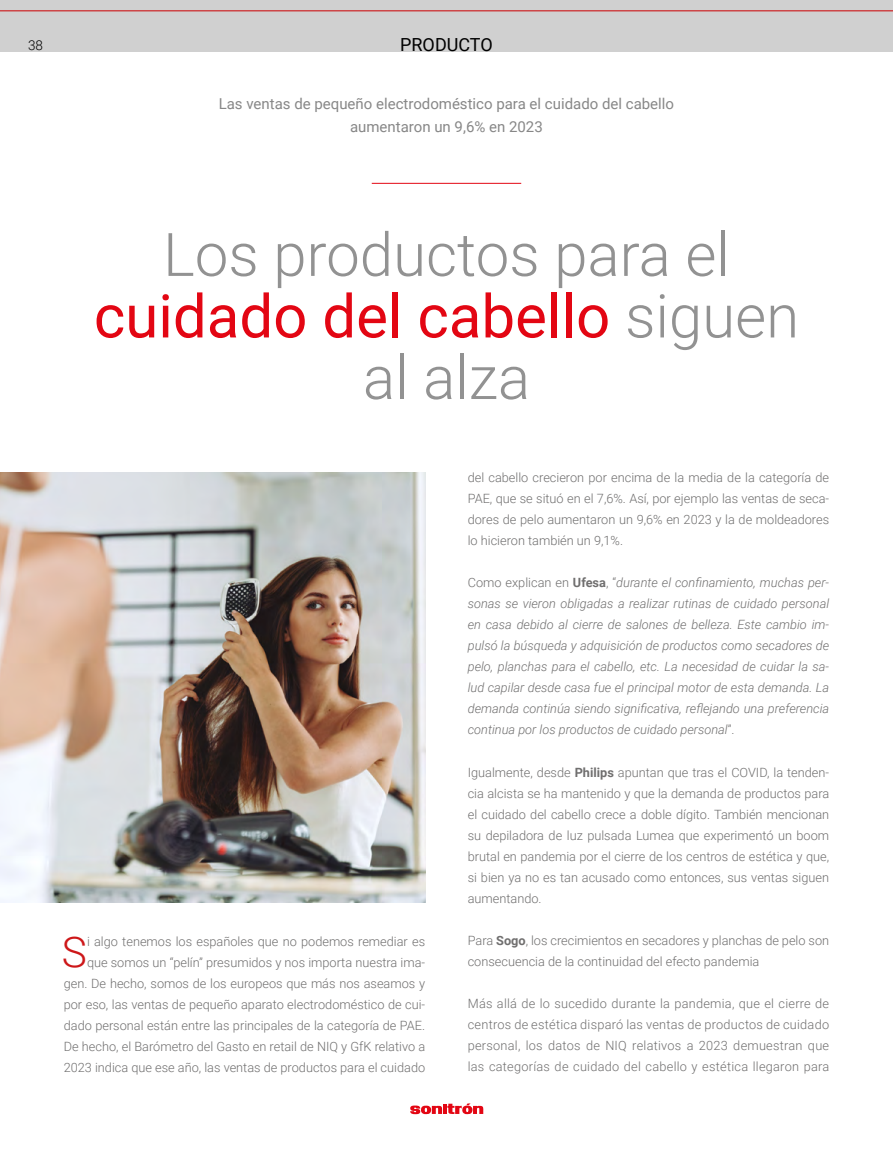
<style>
.page{position:relative;width:893px;height:1149px;background:#fff}
.page>*{position:absolute;margin:0;border:0;box-sizing:border-box;transform-origin:0 0}
.t1{font:300 60px/61.5px "Roboto";color:#929292;text-align:center}
.t2{font:300 42.3px "Roboto";color:#cd1719}
.t3{font:18px "Roboto";color:#000}
.t4{font:15px/22.5px "Roboto";color:#878787;text-align:center}
.t5{font:300 13.5px "Roboto";color:#000}
.t6{font:300 12.75px/21px "Roboto";color:#706f6f;text-align:justify}
.t7{font:italic 300 12.75px/21px "Roboto";color:#706f6f;text-align:justify}
.s1{font-weight:400;color:#e30613}
.s2{font-style:normal}
.s3{font-weight:700;font-style:normal}
.s4{font-weight:700}
</style>
<div class="page">
<div style="left:0;top:0;width:893px;height:51px;background:#d0d0d0"></div>
<hr style="left:0;top:10px;width:893px;height:1px;background:#cd1719">
<svg style="left:410px;top:1103px;width:73px;height:10px"></svg>
<hr style="left:372px;top:183px;width:149px;height:1px;background:#e30613">
<img style="left:0;top:472px;width:425px;height:430px">
<p class="t5" style="left:28px;top:36px;width:16px">38</p>
<h3 class="t3" style="left:400px;top:32px;width:94px">PRODUCTO</h3>
<p class="t4" style="left:219px;top:92px;width:457px">Las ventas de pequeño electrodoméstico para el cuidado del cabello aumentaron un 9,6% en 2023</p>
<h1 class="t1" style="left:94px;top:221px;width:707px">Los productos para el <span class="s1">cuidado del cabello</span> siguen al alza</h1>
<p class="t6" style="left:64px;top:930px;width:363px;text-align:right">i algo tenemos los españoles que no podemos remediar es que somos un “pelín” presumidos y nos importa nuestra ima&shy;gen. De hecho, somos de los europeos que más nos aseamos y por eso, las ventas de pequeño aparato electrodoméstico de cui&shy;dado personal están entre las principales de la categoría de PAE.<br>De hecho, el Barómetro del Gasto en retail de NIQ y GfK relativo a 2023 indica que ese año, las ventas de productos para el cuidado</p>
<h2 class="t2" style="left:62px;top:922px;width:27px">S</h2>
<p class="t6" style="left:468px;top:466px;width:363px">del cabello crecieron por encima de la media de la categoría de PAE, que se situó en el 7,6%. Así, por ejemplo las ventas de seca&shy;dores de pelo aumentaron un 9,6% en 2023 y la de moldeadores lo hicieron también un 9,1%.</p>
<p class="t7" style="left:468px;top:571px;width:363px"><span class="s2">Como explican en</span> <span class="s3">Ufesa</span><span class="s2">, “</span>durante el confinamiento, muchas per&shy;sonas se vieron obligadas a realizar rutinas de cuidado personal en casa debido al cierre de salones de belleza. Este cambio im&shy;pulsó la búsqueda y adquisición de productos como secadores de pelo, planchas para el cabello, etc. La necesidad de cuidar la sa&shy;lud capilar desde casa fue el principal motor de esta demanda. La demanda continúa siendo significativa, reflejando una preferencia continua por los productos de cuidado personal<span class="s2">”.</span></p>
<p class="t6" style="left:468px;top:760px;width:363px">Igualmente, desde <span class="s4">Philips</span> apuntan que tras el COVID, la tenden&shy;cia alcista se ha mantenido y que la demanda de productos para el cuidado del cabello crece a doble dígito. También mencionan su depiladora de luz pulsada Lumea que experimentó un boom brutal en pandemia por el cierre de los centros de estética y que, si bien ya no es tan acusado como entonces, sus ventas siguen aumentando.</p>
<p class="t6" style="left:468px;top:928px;width:363px">Para <span class="s4">Sogo</span>, los crecimientos en secadores y planchas de pelo son consecuencia de la continuidad del efecto pandemia</p>
<p class="t6" style="left:468px;top:991px;width:363px">Más allá de lo sucedido durante la pandemia, que el cierre de centros de estética disparó las ventas de productos de cuidado personal, los datos de NIQ relativos a 2023 demuestran que las categorías de cuidado del cabello y estética llegaron para</p>
</div>
